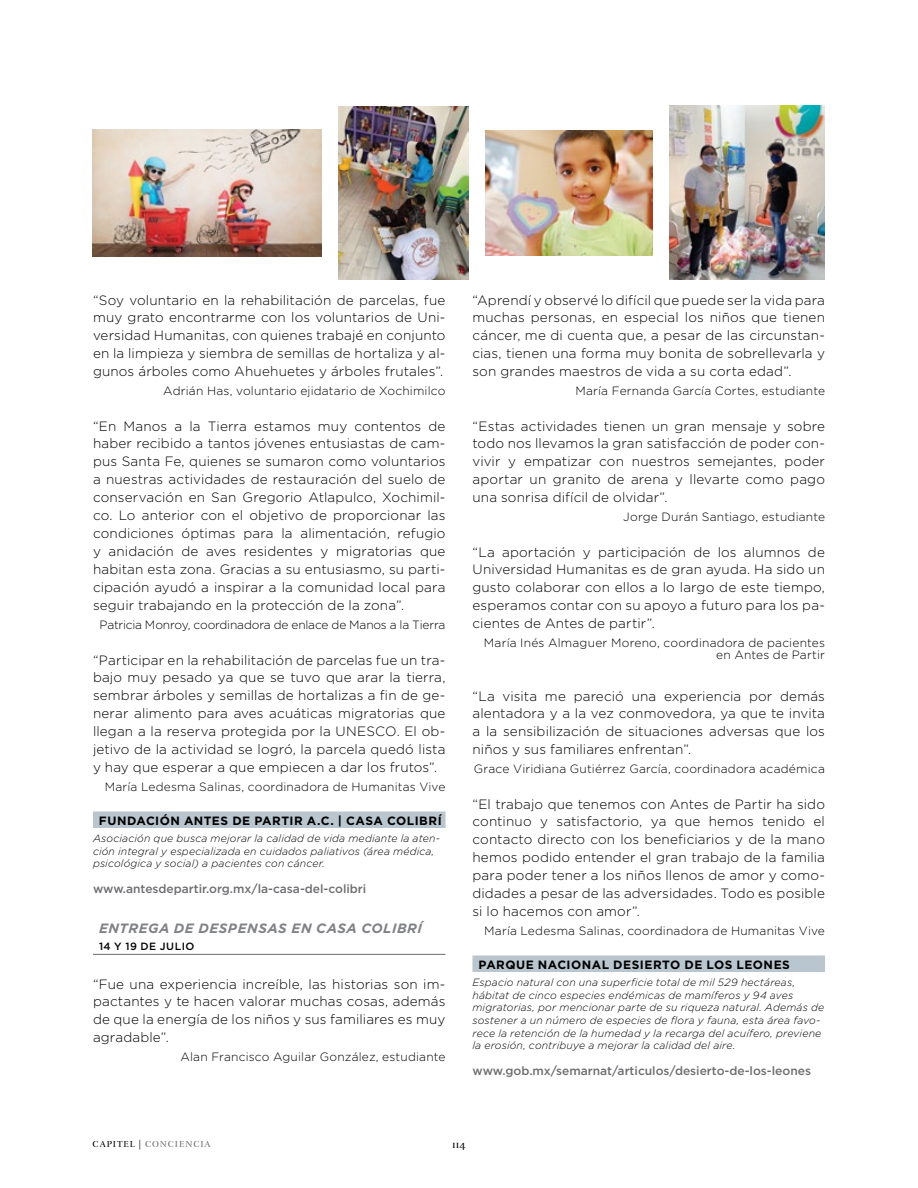
<style>
.page{position:relative;width:918px;height:1188px;background:#fff}
.page>*{position:absolute;margin:0;border:0;box-sizing:border-box;transform-origin:0 0}
.t1{font:300 13.5px/18px "Gotham";letter-spacing:.01em;color:#000;text-align:justify}
.t2{font:italic 700 13.5px "Gotham";letter-spacing:.035em;color:#808285}
.t3{font:300 12px/12px "Gotham";letter-spacing:.015em;color:#000;text-align:right}
.t4{font:500 12px "Gotham";color:#6d6e71}
.t5{font:700 12px "Gotham";letter-spacing:.04em;color:#000}
.t6{font:300 12px "Gotham";letter-spacing:-.015em;color:#000}
.t7{font:italic 300 10.5px/12.6px "Gotham";letter-spacing:.015em;color:#000}
.t8{font:500 10.5px "Gotham";letter-spacing:.05em;color:#000}
.t9{font:10.5px "Rufina Stencil Regular";color:#000}
.t10{font:9px "Rufina Stencil Regular";letter-spacing:.1em;color:#6d6e71}
.s1{color:#000}
</style>
<div class="page">
<div style="left:93px;top:812px;width:353px;height:16px;background:#b9c5cf"></div>
<hr style="left:93px;top:954px;width:353px;height:1px;background:#6d6e71">
<div style="left:472px;top:956px;width:353px;height:16px;background:#b9c5cf"></div>
<img style="left:93px;top:129px;width:229px;height:128px">
<img style="left:339px;top:106px;width:130px;height:174px">
<img style="left:669px;top:106px;width:156px;height:174px">
<img style="left:486px;top:131px;width:166px;height:124px">
<p class="t1" style="left:93px;top:290px;width:354px">“Soy voluntario en la rehabilitación de parcelas, fue muy grato encontrarme con los voluntarios de Uni&shy;versidad Humanitas, con quienes trabajé en conjunto en la limpieza y siembra de semillas de hortaliza y al&shy;gunos árboles como Ahuehuetes y árboles frutales”.</p>
<p class="t3" style="left:163px;top:384px;width:284px">Adrián Has, voluntario ejidatario de Xochimilco</p>
<p class="t1" style="left:93px;top:416px;width:354px">“En Manos a la Tierra estamos muy contentos de haber recibido a tantos jóvenes entusiastas de cam&shy;pus Santa Fe, quienes se sumaron como voluntarios a nuestras actividades de restauración del suelo de conservación en San Gregorio Atlapulco, Xochimil&shy;co. Lo anterior con el objetivo de proporcionar las condiciones óptimas para la alimentación, refugio y anidación de aves residentes y migratorias que habitan esta zona. Gracias a su entusiasmo, su parti&shy;cipación ayudó a inspirar a la comunidad local para seguir trabajando en la protección de la zona”.</p>
<p class="t6" style="left:100px;top:617px;width:347px">Patricia Monroy, coordinadora de enlace de Manos a la Tierra</p>
<p class="t1" style="left:93px;top:650px;width:354px">“Participar en la rehabilitación de parcelas fue un tra&shy;bajo muy pesado ya que se tuvo que arar la tierra, sembrar árboles y semillas de hortalizas a fin de ge&shy;nerar alimento para aves acuáticas migratorias que llegan a la reserva protegida por la UNESCO. El ob&shy;jetivo de la actividad se logró, la parcela quedó lista y hay que esperar a que empiecen a dar los frutos”.</p>
<p class="t3" style="left:105px;top:780px;width:342px">María Ledesma Salinas, coordinadora de Humanitas Vive</p>
<p class="t5" style="left:99px;top:813px;width:344px">FUNDACIÓN ANTES DE PARTIR A.C. | CASA COLIBRÍ</p>
<p class="t7" style="left:93px;top:832px;width:349px">Asociación que busca mejorar la calidad de vida mediante la aten&shy;ción integral y especializada en cuidados paliativos (área médica, psicológica y social) a pacientes con cáncer.</p>
<p class="t4" style="left:93px;top:881px;width:275px">www.antesdepartir.org.mx/la-casa-del-colibri</p>
<p class="t2" style="left:99px;top:919px;width:325px">ENTREGA DE DESPENSAS EN CASA COLIBRÍ</p>
<p class="t8" style="left:99px;top:939px;width:97px">14 Y 19 DE JULIO</p>
<p class="t1" style="left:93px;top:974px;width:354px">“Fue una experiencia increíble, las historias son im&shy;pactantes y te hacen valorar muchas cosas, además de que la energía de los niños y sus familiares es muy agradable”.</p>
<p class="t3" style="left:180px;top:1050px;width:267px">Alan Francisco Aguilar González, estudiante</p>
<p class="t1" style="left:472px;top:290px;width:354px">“Aprendí y observé lo difícil que puede ser la vida para muchas personas, en especial los niños que tienen cáncer, me di cuenta que, a pesar de las circunstan&shy;cias, tienen una forma muy bonita de sobrellevarla y son grandes maestros de vida a su corta edad”.</p>
<p class="t3" style="left:575px;top:384px;width:251px">María Fernanda García Cortes, estudiante</p>
<p class="t1" style="left:472px;top:416px;width:354px">“Estas actividades tienen un gran mensaje y sobre todo nos llevamos la gran satisfacción de poder con&shy;vivir y empatizar con nuestros semejantes, poder aportar un granito de arena y llevarte como pago una sonrisa difícil de olvidar”.</p>
<p class="t3" style="left:623px;top:510px;width:203px">Jorge Durán Santiago, estudiante</p>
<p class="t1" style="left:472px;top:542px;width:354px">“La aportación y participación de los alumnos de Universidad Humanitas es de gran ayuda. Ha sido un gusto colaborar con ellos a lo largo de este tiempo, esperamos contar con su apoyo a futuro para los pa&shy;cientes de Antes de partir”.</p>
<p class="t3" style="left:484px;top:636px;width:343px">María Inés Almaguer Moreno, coordinadora de pacientes en Antes de Partir</p>
<p class="t1" style="left:472px;top:686px;width:354px">“La visita me pareció una experiencia por demás alentadora y a la vez conmovedora, ya que te invita a la sensibilización de situaciones adversas que los niños y sus familiares enfrentan”.</p>
<p class="t3" style="left:474px;top:762px;width:353px">Grace Viridiana Gutiérrez García, coordinadora académica</p>
<p class="t1" style="left:472px;top:794px;width:354px">“El trabajo que tenemos con Antes de Partir ha sido continuo y satisfactorio, ya que hemos tenido el contacto directo con los beneficiarios y de la mano hemos podido entender el gran trabajo de la familia para poder tener a los niños llenos de amor y como&shy;didades a pesar de las adversidades. Todo es posible si lo hacemos con amor”.</p>
<p class="t3" style="left:484px;top:924px;width:342px">María Ledesma Salinas, coordinadora de Humanitas Vive</p>
<p class="t5" style="left:478px;top:957px;width:313px">PARQUE NACIONAL DESIERTO DE LOS LEONES</p>
<p class="t7" style="left:472px;top:976px;width:353px">Espacio natural con una superficie total de mil 529 hectáreas, hábitat de cinco especies endémicas de mamíferos y 94 aves migratorias, por mencionar parte de su riqueza natural. Además de sostener a un número de especies de flora y fauna, esta área favo&shy;rece la retención de la humedad y la recarga del acuífero, previene la erosión, contribuye a mejorar la calidad del aire.</p>
<p class="t4" style="left:472px;top:1063px;width:340px">www.gob.mx/semarnat/articulos/desierto-de-los-leones</p>
<p class="t10" style="left:93px;top:1139px;width:120px"><span class="s1">CAPITEL |</span> CONCIENCIA</p>
<p class="t9" style="left:452px;top:1138px;width:15px">114</p>
</div>
